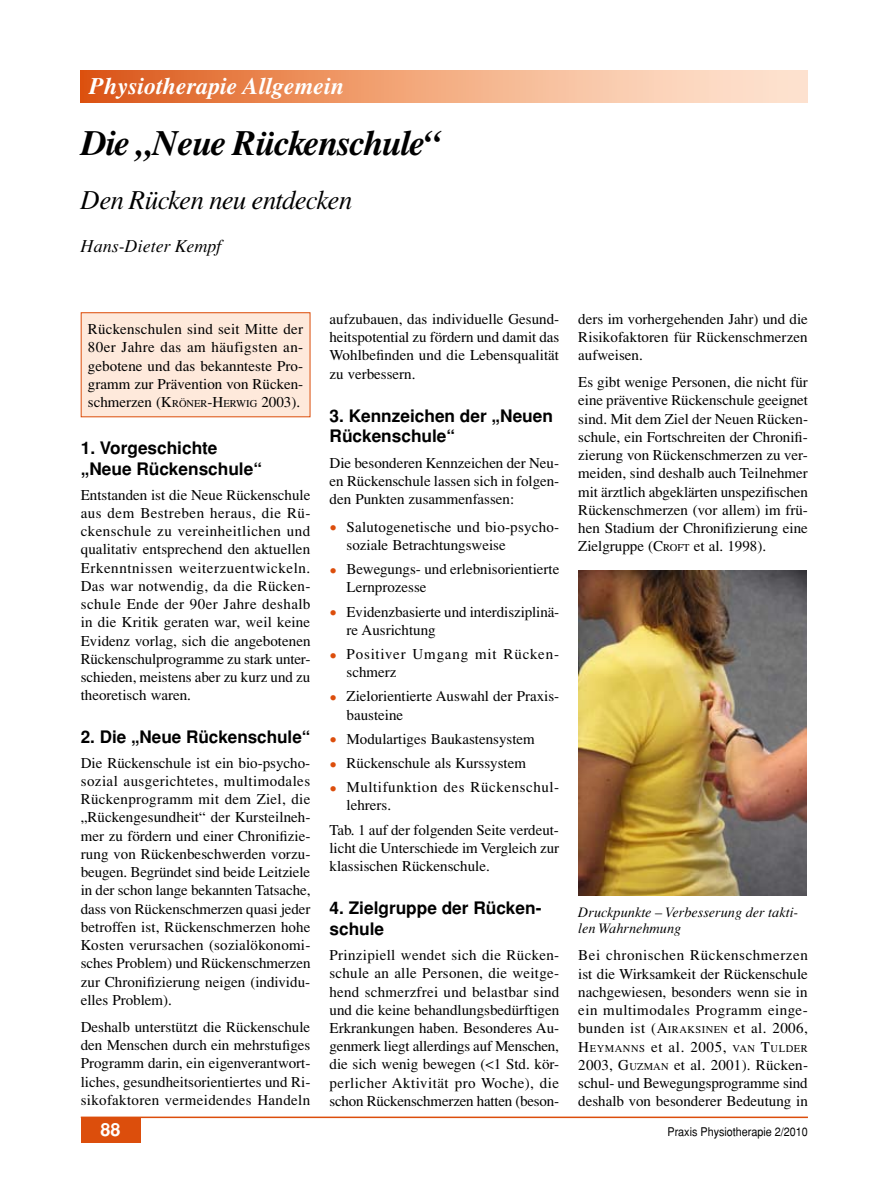
<style>
.page{position:relative;width:893px;height:1191px;background:#fff}
.page>*{position:absolute;margin:0;border:0;box-sizing:border-box;transform-origin:0 0}
.t1{font:italic 700 36px "Times";letter-spacing:-.04em;color:#000}
.t2{font:italic 27px "Times";letter-spacing:-.03em;color:#000}
.t3{font:italic 700 24px "Times";color:#fff}
.t4{font:italic 18px "Times";color:#000}
.t5{font:700 18px "Helvetica";color:#fff}
.t6{font:700 17.25px/20.7px "Helvetica";color:#000}
.t7{font:15px/18.3px "Times";color:#000;text-align:justify}
.t8{font:15px/18.1px "Times";letter-spacing:.035em;color:#000}
.t9{font:15px/18.1px "Times";letter-spacing:.055em;color:#000}
.t10{font:italic 14.25px/16.5px "Times";color:#000}
.t11{font:12px "Helvetica";color:#000;scale:.9 1}
.t12{font:10.5px "Times";letter-spacing:.055em;color:#000}
.s1{font-style:inherit}
.s2{font-size:10.5px}
.s3{font-family:"Bauhaus";font-weight:600;color:#dc4e0c}
.s4{font-size:15px}
</style>
<div class="page">
<hr style="left:81px;top:1116px;width:727px;height:2px;background:#dc4e0c">
<div style="left:81px;top:1117px;width:59px;height:25px;background:#dc4e0c"></div>
<div style="left:81px;top:71px;width:727px;height:31px;background:linear-gradient(to right,#df5e1c,#fff1e0)"></div>
<div style="left:81px;top:313px;width:229px;height:104px;background:#fee9db"></div>
<div style="left:81px;top:312px;width:229px;height:105px;border:1px solid #dc4e0c"></div>
<img style="left:578px;top:570px;width:228px;height:325px">
<h3 class="t3" style="left:89px;top:73px;width:256px">Physiotherapie Allgemein</h3>
<h1 class="t1" style="left:81px;top:123px;width:362px">Die „Neue Rückenschule“</h1>
<h2 class="t2" style="left:81px;top:184px;width:273px">Den Rücken neu entdecken</h2>
<p class="t4" style="left:81px;top:235px;width:142px">Hans-Dieter Kempf</p>
<p class="t7" style="left:88px;top:320px;width:217px">Rückenschulen sind seit Mitte der 80er Jahre das am häufigsten an&shy;gebotene und das bekannteste Pro&shy;gramm zur Prävention von Rücken&shy;schmerzen (<span class="s1">K</span><span class="s2">RÖNER</span><span class="s1">-H</span><span class="s2">ERWIG</span> 2003).</p>
<p class="t7" style="left:330px;top:310px;width:231px">aufzubauen, das individuelle Gesund&shy;heitspotential zu fördern und damit das Wohlbefinden und die Lebensqualität zu verbessern.</p>
<p class="t6" style="left:330px;top:405px;width:225px">3. Kennzeichen der „Neuen<br>Rückenschule“</p>
<p class="t7" style="left:330px;top:453px;width:231px">Die besonderen Kennzeichen der Neu&shy;en Rückenschule lassen sich in folgen&shy;den Punkten zusammenfassen:</p>
<p class="t7" style="left:347px;top:517px;width:214px;text-indent:-17px"><span class="s3">•</span> Salutogenetische und bio-psycho&shy;soziale Betrachtungsweise</p>
<p class="t7" style="left:347px;top:560px;width:214px;text-indent:-17px"><span class="s3">•</span> Bewegungs- und erlebnisorientierte<br>Lernprozesse</p>
<p class="t7" style="left:347px;top:602px;width:214px;text-indent:-17px"><span class="s3">•</span> Evidenzbasierte und interdisziplinä&shy;re Ausrichtung</p>
<p class="t9" style="left:347px;top:645px;width:214px;text-indent:-17px"><span class="s3">•</span> Positiver Umgang mit Rücken&shy;schmerz</p>
<p class="t7" style="left:347px;top:687px;width:214px;text-indent:-17px"><span class="s3">•</span> Zielorientierte Auswahl der Praxis&shy;bausteine</p>
<p class="t7" style="left:330px;top:729px;width:207px"><span class="s3">•</span> Modulartiges Baukastensystem</p>
<p class="t7" style="left:330px;top:754px;width:198px"><span class="s3">•</span> Rückenschule als Kurssystem</p>
<p class="t8" style="left:347px;top:778px;width:214px;text-indent:-17px"><span class="s3">•</span> Multifunktion des Rückenschul&shy;lehrers.</p>
<p class="t7" style="left:330px;top:820px;width:231px">Tab. 1 auf der folgenden Seite verdeut&shy;licht die Unterschiede im Vergleich zur klassischen Rückenschule.</p>
<p class="t6" style="left:330px;top:897px;width:213px">4. Zielgruppe der Rücken&shy;schule</p>
<p class="t7" style="left:330px;top:946px;width:231px">Prinzipiell wendet sich die Rücken&shy;schule an alle Personen, die weitge&shy;hend schmerzfrei und belastbar sind und die keine behandlungsbedürftigen Erkrankungen haben. Besonderes Au&shy;genmerk liegt allerdings auf Menschen, die sich wenig bewegen (&lt;1 Std. kör&shy;perlicher Aktivität pro Woche), die schon Rückenschmerzen hatten (beson-</p>
<p class="t6" style="left:81px;top:437px;width:183px">1. Vorgeschichte „Neue Rückenschule“</p>
<p class="t7" style="left:81px;top:485px;width:231px">Entstanden ist die Neue Rückenschule aus dem Bestreben heraus, die Rü&shy;ckenschule zu vereinheitlichen und qualitativ entsprechend den aktuellen Erkenntnissen weiterzuentwickeln.<br>Das war notwendig, da die Rücken&shy;schule Ende der 90er Jahre deshalb in die Kritik geraten war, weil keine Evidenz vorlag, sich die angebotenen Rückenschulprogramme zu stark unter&shy;schieden, meistens aber zu kurz und zu theoretisch waren.</p>
<p class="t6" style="left:81px;top:726px;width:231px">2. Die „Neue Rückenschule“</p>
<p class="t7" style="left:81px;top:753px;width:231px">Die Rückenschule ist ein bio-psycho&shy;sozial ausgerichtetes, multimodales Rückenprogramm mit dem Ziel, die „Rückengesundheit“ der Kursteilneh&shy;mer zu fördern und einer Chronifizie&shy;rung von Rückenbeschwerden vorzu&shy;beugen. Begründet sind beide Leitziele in der schon lange bekannten Tatsache, dass von Rückenschmerzen quasi jeder betroffen ist, Rückenschmerzen hohe Kosten verursachen (sozialökonomi&shy;sches Problem) und Rückenschmerzen zur Chronifizierung neigen (individu&shy;elles Problem).</p>
<p class="t7" style="left:81px;top:1017px;width:231px">Deshalb unterstützt die Rückenschule den Menschen durch ein mehrstufiges Programm darin, ein eigenverantwort&shy;liches, gesundheitsorientiertes und Ri&shy;sikofaktoren vermeidendes Handeln</p>
<p class="t7" style="left:578px;top:309px;width:231px">ders im vorhergehenden Jahr) und die Risikofaktoren für Rückenschmerzen aufweisen.</p>
<p class="t7" style="left:578px;top:373px;width:231px">Es gibt wenige Personen, die nicht für eine präventive Rückenschule geeignet sind. Mit dem Ziel der Neuen Rücken&shy;schule, ein Fortschreiten der Chronifi&shy;zierung von Rückenschmerzen zu ver&shy;meiden, sind deshalb auch Teilnehmer mit ärztlich abgeklärten unspezifischen Rückenschmerzen (vor allem) im frü&shy;hen Stadium der Chronifizierung eine Zielgruppe (<span class="s1">C</span><span class="s2">ROFT</span> et al. 1998).</p>
<p class="t10" style="left:578px;top:904px;width:222px">Druckpunkte – Verbesserung der takti&shy;len Wahrnehmung</p>
<p class="t7" style="left:578px;top:946px;width:231px">Bei chronischen Rückenschmerzen ist die Wirksamkeit der Rückenschule nachgewiesen, besonders wenn sie in ein multimodales Programm einge&shy;bunden ist (<span class="s1">A</span><span class="s2">IRAKSINEN</span> et al. 2006,</p>
<p class="t12" style="left:578px;top:1042px;width:231px"><span class="s4">H</span>EYMANNS <span class="s4">et al. 2005,</span> VAN <span class="s4">T</span>ULDER</p>
<p class="t7" style="left:578px;top:1055px;width:231px">2003, <span class="s1">G</span><span class="s2">UZMAN</span> et al. 2001). Rücken&shy;schul- und Bewegungsprogramme sind deshalb von besonderer Bedeutung in</p>
<p class="t5" style="left:101px;top:1118px;width:22px">88</p>
<p class="t11" style="left:667px;top:1124px;width:158px">Praxis Physiotherapie 2/2010</p>
</div>
